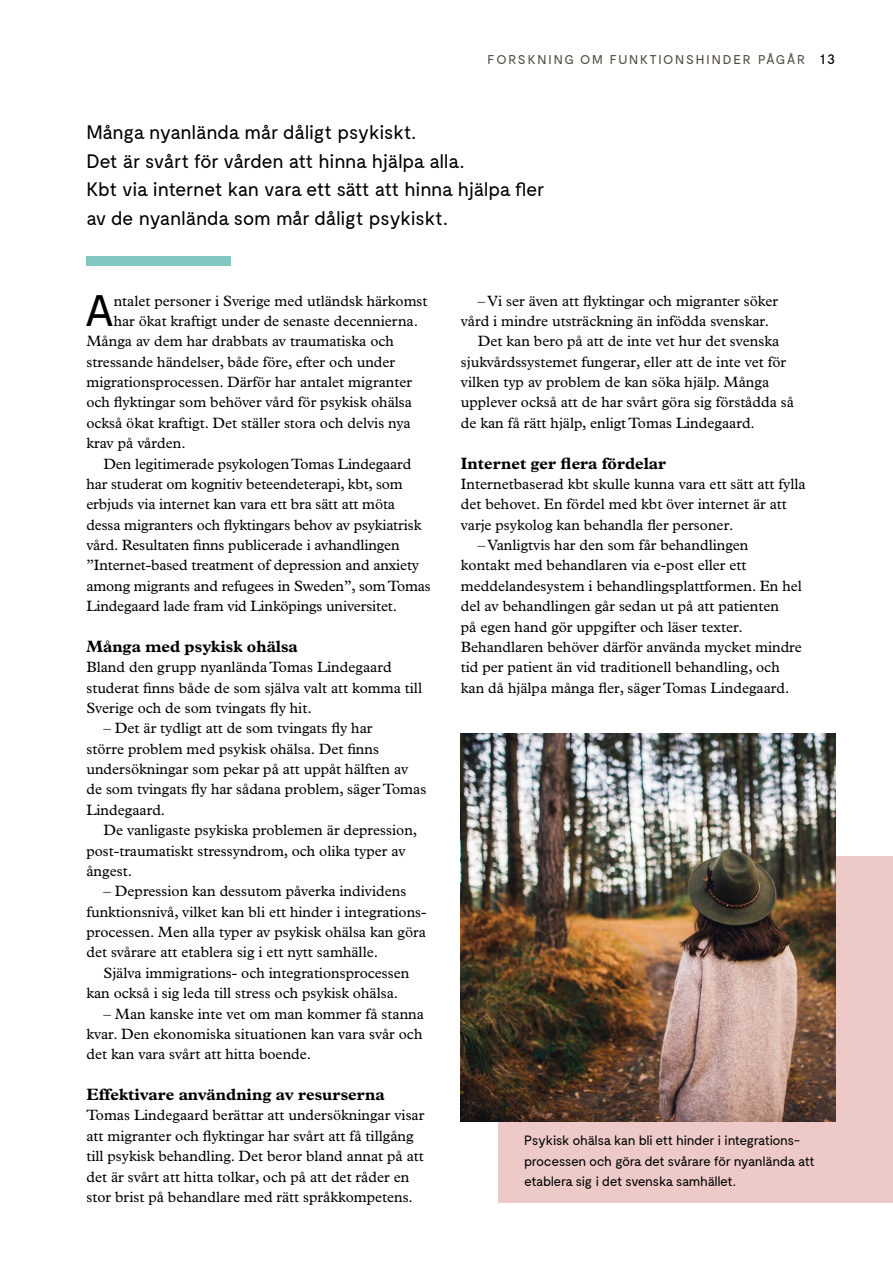
<style>
.page{position:relative;width:893px;height:1263px;background:#fff}
.page>*{position:absolute;margin:0;border:0;box-sizing:border-box;transform-origin:0 0}
.Brödtext_Plantin___m{font:44.1px "Moderat";color:#000}
.Ingress{font:19.5px "Moderat";letter-spacing:-.025em;color:#000}
.H2_-_Mellanrubrik{font:700 16.5px "Plantin Std";color:#000}
.Brödtext_Plantin{font:15px/20.4px "Plantin Std";color:#000}
.Brödtext_Plantin_-_u{font:15px/20.4px "Plantin Std";color:#000}
.Brödtext_Plantin___m-2{font:15px "Plantin Std";color:#000}
.Bild-_och_faktatext{font:13.5px/20.2px "Moderat";letter-spacing:-.035em;color:#000}
.t1{font:12.75px "Moderat";letter-spacing:.14em;color:#4e4a40}
.s1{font-size:15px;color:#000}
</style>
<div class="page">
<div style="left:86px;top:256px;width:144px;height:10px;background:#84c7c0"></div>
<div style="left:499px;top:857px;width:394px;height:346px;background:#edcac8"></div>
<img style="left:461px;top:733px;width:374px;height:389px">
<p class="t1" style="left:488px;top:53px;width:349px">FORSKNING OM FUNKTIONSHINDER PÅGÅR <span class="s1">13</span></p>
<p class="Ingress" style="left:86px;top:121px;width:329px">Många nyanlända mår dåligt psykiskt.</p>
<p class="Ingress" style="left:86px;top:150px;width:377px">Det är svårt för vården att hinna hjälpa alla.</p>
<p class="Ingress" style="left:86px;top:178px;width:460px">Kbt via internet kan vara ett sätt att hinna hjälpa fler</p>
<p class="Ingress" style="left:86px;top:207px;width:360px">av de nyanlända som mår dåligt psykiskt.</p>
<p class="Brödtext_Plantin___m" style="left:86px;top:286px;width:30px">A</p>
<p class="Brödtext_Plantin___m-2" style="left:114px;top:292px;width:315px">ntalet personer i Sverige med utländsk härkomst</p>
<p class="Brödtext_Plantin___m-2" style="left:114px;top:312px;width:306px">har ökat kraftigt under de senaste decennierna.</p>
<p class="Brödtext_Plantin___m-2" style="left:86px;top:333px;width:309px">Många av dem har drabbats av traumatiska och</p>
<p class="Brödtext_Plantin___m-2" style="left:86px;top:353px;width:310px">stressande händelser, både före, efter och under</p>
<p class="Brödtext_Plantin___m-2" style="left:86px;top:373px;width:327px">migrationsprocessen. Därför har antalet migranter</p>
<p class="Brödtext_Plantin___m-2" style="left:86px;top:394px;width:327px">och flyktingar som behöver vård för psykisk ohälsa</p>
<p class="Brödtext_Plantin___m-2" style="left:86px;top:414px;width:326px">också ökat kraftigt. Det ställer stora och delvis nya</p>
<p class="Brödtext_Plantin___m-2" style="left:86px;top:434px;width:101px">krav på vården.</p>
<p class="Brödtext_Plantin" style="left:86px;top:453px;width:346px;text-indent:17px">Den legitimerade psykologen Tomas Lindegaard har studerat om kognitiv beteendeterapi, kbt, som erbjuds via internet kan vara ett bra sätt att möta dessa migranters och flyktingars behov av psykiatrisk vård. Resultaten finns publicerade i avhandlingen ”Internet-based treatment of depression and anxiety among migrants and refugees in Sweden”, som Tomas Lindegaard lade fram vid Linköpings universitet.</p>
<h2 class="H2_-_Mellanrubrik" style="left:86px;top:636px;width:213px">Många med psykisk ohälsa</h2>
<p class="Brödtext_Plantin_-_u" style="left:86px;top:657px;width:337px">Bland den grupp nyanlända Tomas Lindegaard studerat finns både de som själva valt att komma till<br>Sverige och de som tvingats fly hit.</p>
<p class="Brödtext_Plantin" style="left:86px;top:718px;width:341px;text-indent:17px">– Det är tydligt att de som tvingats fly har<br>större problem med psykisk ohälsa. Det finns undersökningar som pekar på att uppåt hälften av de som tvingats fly har sådana problem, säger Tomas Lindegaard.</p>
<p class="Brödtext_Plantin" style="left:86px;top:820px;width:332px;text-indent:17px">De vanligaste psykiska problemen är depression, post-traumatiskt stressyndrom, och olika typer av ångest.</p>
<p class="Brödtext_Plantin" style="left:86px;top:881px;width:341px;text-indent:17px">– Depression kan dessutom påverka individens funktionsnivå, vilket kan bli ett hinder i integrations&shy;processen. Men alla typer av psykisk ohälsa kan göra det svårare att etablera sig i ett nytt samhälle.</p>
<p class="Brödtext_Plantin" style="left:86px;top:963px;width:325px;text-indent:17px">Själva immigrations- och integrationsprocessen kan också i sig leda till stress och psykisk ohälsa.</p>
<p class="Brödtext_Plantin" style="left:86px;top:1003px;width:339px;text-align:justify;text-indent:17px">– Man kanske inte vet om man kommer få stanna kvar. Den ekonomiska situationen kan vara svår och det kan vara svårt att hitta boende.</p>
<h2 class="H2_-_Mellanrubrik" style="left:86px;top:1084px;width:300px">Effektivare användning av resurserna</h2>
<p class="Brödtext_Plantin_-_u" style="left:86px;top:1105px;width:339px">Tomas Lindegaard berättar att undersökningar visar att migranter och flyktingar har svårt att få tillgång till psykisk behandling. Det beror bland annat på att det är svårt att hitta tolkar, och på att det råder en stor brist på behandlare med rätt språkkompetens.</p>
<p class="Brödtext_Plantin" style="left:461px;top:290px;width:319px;text-indent:17px">– Vi ser även att flyktingar och migranter söker vård i mindre utsträckning än infödda svenskar.</p>
<p class="Brödtext_Plantin" style="left:461px;top:331px;width:335px;text-indent:17px">Det kan bero på att de inte vet hur det svenska sjukvårdssystemet fungerar, eller att de inte vet för vilken typ av problem de kan söka hjälp. Många upplever också att de har svårt göra sig förstådda så de kan få rätt hjälp, enligt Tomas Lindegaard.</p>
<h2 class="H2_-_Mellanrubrik" style="left:461px;top:453px;width:207px">Internet ger flera fördelar</h2>
<p class="Brödtext_Plantin_-_u" style="left:461px;top:474px;width:346px">Internetbaserad kbt skulle kunna vara ett sätt att fylla det behovet. En fördel med kbt över internet är att varje psykolog kan behandla fler personer.</p>
<p class="Brödtext_Plantin" style="left:461px;top:535px;width:343px;text-indent:17px">– Vanligtvis har den som får behandlingen<br>kontakt med behandlaren via e-post eller ett meddelandesystem i behandlingsplattformen. En hel del av behandlingen går sedan ut på att patienten<br>på egen hand gör uppgifter och läser texter.<br>Behandlaren behöver därför använda mycket mindre tid per patient än vid traditionell behandling, och kan då hjälpa många fler, säger Tomas Lindegaard.</p>
<p class="Bild-_och_faktatext" style="left:524px;top:1131px;width:292px">Psykisk ohälsa kan bli ett hinder i integrations&shy;processen och göra det svårare för nyanlända att etablera sig i det svenska samhället.</p>
</div>
